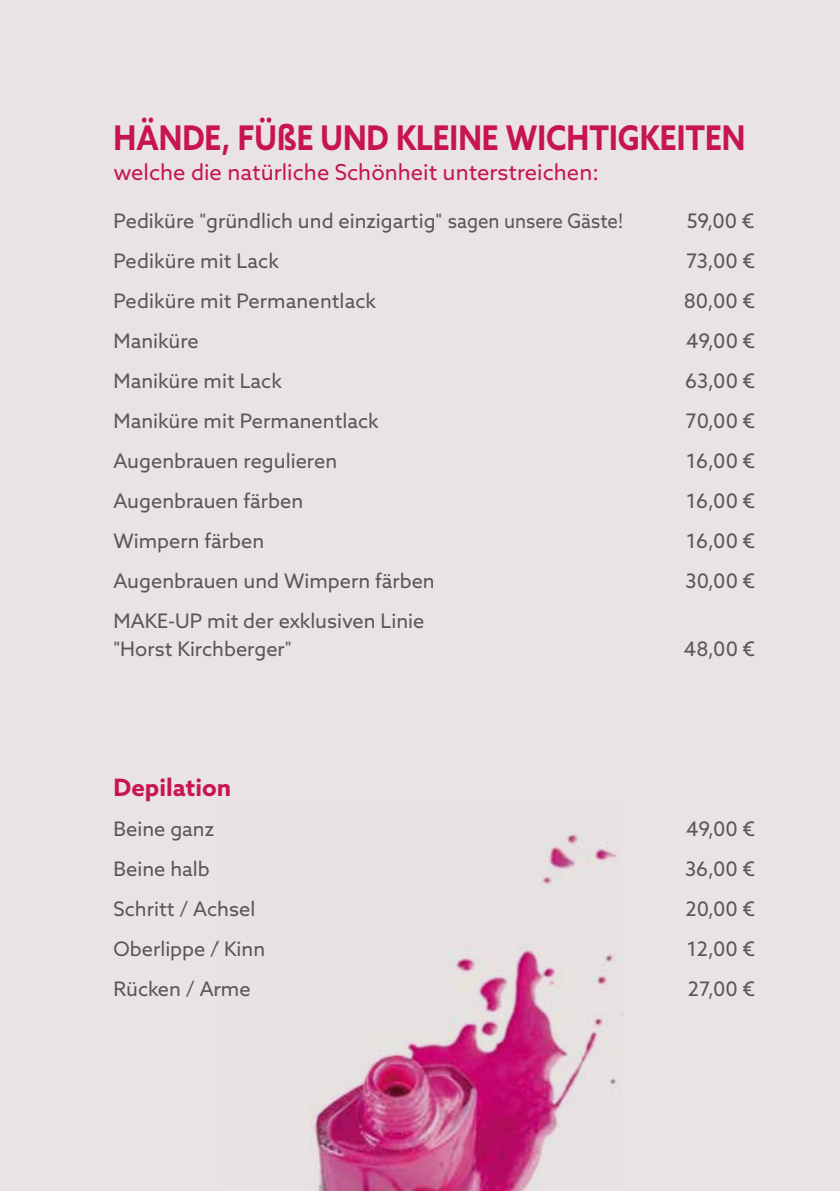
<style>
.page{position:relative;width:840px;height:1191px;background:#fff}
.page>*{position:absolute;margin:0;border:0;box-sizing:border-box;transform-origin:0 0}
.t1{font:700 34px "Azo Sans";color:#c71553;scale:.88 1}
.t2{font:700 24px "Azo Sans";color:#c71553}
.t3{font:22px "Azo Sans";color:#c71553}
.t4{font:20px/28px "Azo Sans";color:#575756}
.s1{font-family:"Museo 500"}
</style>
<div class="page">
<div style="left:0;top:0;width:839px;height:1191px;background:#e9e4e3"></div>
<img style="left:309px;top:833px;width:313px;height:358px">
<h1 class="t1" style="left:113px;top:115px;width:719px">HÄNDE, FÜßE UND KLEINE WICHTIGKEITEN</h1>
<p class="t3" style="left:113px;top:157px;width:486px">welche die natürliche Schönheit unterstreichen:</p>
<p class="t4" style="left:113px;top:206px;width:511px">Pediküre <span class="s1">"</span>gründlich und einzigartig<span class="s1">"</span> sagen unsere Gäste!</p>
<p class="t4" style="left:686px;top:206px;width:69px">59,00 €</p>
<p class="t4" style="left:113px;top:246px;width:167px">Pediküre mit Lack</p>
<p class="t4" style="left:685px;top:246px;width:70px">73,00 €</p>
<p class="t4" style="left:113px;top:286px;width:264px">Pediküre mit Permanentlack</p>
<p class="t4" style="left:683px;top:286px;width:72px">80,00 €</p>
<p class="t4" style="left:113px;top:326px;width:87px">Maniküre</p>
<p class="t4" style="left:685px;top:326px;width:71px">49,00 €</p>
<p class="t4" style="left:113px;top:366px;width:170px">Maniküre mit Lack</p>
<p class="t4" style="left:684px;top:366px;width:71px">63,00 €</p>
<p class="t4" style="left:113px;top:406px;width:267px">Maniküre mit Permanentlack</p>
<p class="t4" style="left:685px;top:406px;width:71px">70,00 €</p>
<p class="t4" style="left:113px;top:446px;width:225px">Augenbrauen regulieren</p>
<p class="t4" style="left:685px;top:446px;width:70px">16,00 €</p>
<p class="t4" style="left:113px;top:486px;width:191px">Augenbrauen färben</p>
<p class="t4" style="left:685px;top:486px;width:70px">16,00 €</p>
<p class="t4" style="left:113px;top:526px;width:152px">Wimpern färben</p>
<p class="t4" style="left:685px;top:526px;width:70px">16,00 €</p>
<p class="t4" style="left:113px;top:566px;width:322px">Augenbrauen und Wimpern färben</p>
<p class="t4" style="left:685px;top:566px;width:71px">30,00 €</p>
<p class="t4" style="left:113px;top:606px;width:312px">MAKE-UP mit der exklusiven Linie <span class="s1">"</span>Horst Kirchberger<span class="s1">"</span></p>
<p class="t4" style="left:683px;top:634px;width:73px">48,00 €</p>
<p class="t2" style="left:113px;top:771px;width:119px">Depilation</p>
<p class="t4" style="left:113px;top:814px;width:102px">Beine ganz</p>
<p class="t4" style="left:685px;top:814px;width:71px">49,00 €</p>
<p class="t4" style="left:113px;top:854px;width:98px">Beine halb</p>
<p class="t4" style="left:684px;top:854px;width:71px">36,00 €</p>
<p class="t4" style="left:113px;top:894px;width:143px">Schritt / Achsel</p>
<p class="t4" style="left:685px;top:894px;width:71px">20,00 €</p>
<p class="t4" style="left:113px;top:934px;width:153px">Oberlippe / Kinn</p>
<p class="t4" style="left:686px;top:934px;width:70px">12,00 €</p>
<p class="t4" style="left:113px;top:974px;width:139px">Rücken / Arme</p>
<p class="t4" style="left:687px;top:974px;width:68px">27,00 €</p>
</div>
